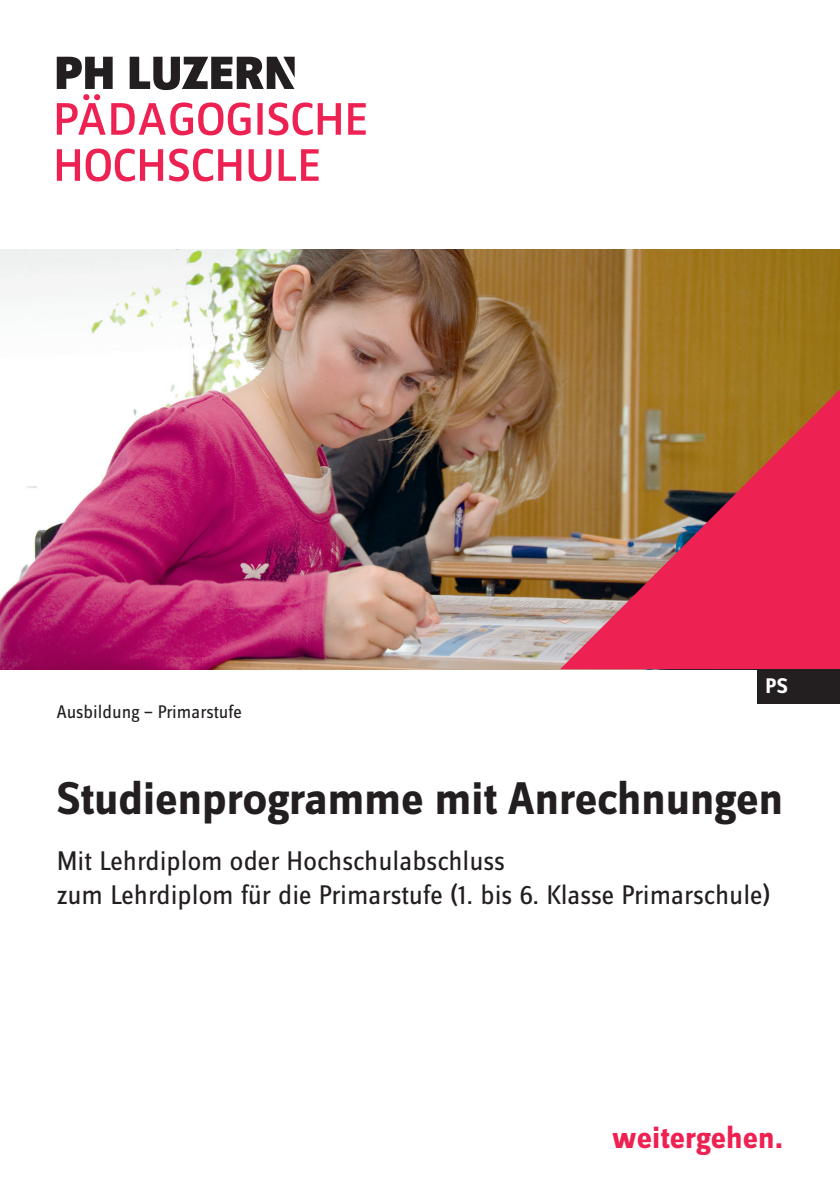
<style>
.page{position:relative;width:840px;height:1191px;background:#fff}
.page>*{position:absolute;margin:0;border:0;box-sizing:border-box;transform-origin:0 0}
.t1{font:700 47.6px "Zine Sans Dis OT";color:#231f20}
.t2{font:700 32px "Zine Sans Dis OT";color:#ed2152}
.t3{font:28px/34px "Zine Sans Dis OT";color:#231f20}
.t4{font:700 22px "Zine Sans Dis OT";color:#fff}
.t5{font:19px "Zine Sans Dis OT";color:#231f20}
</style>
<div class="page">
<img style="left:0;top:249px;width:839px;height:420px">
<svg style="left:559px;top:389px;width:280px;height:280px;background:#c34f4c"></svg>
<svg style="left:57px;top:149px;width:23px;height:32px"></svg>
<svg style="left:86px;top:149px;width:77px;height:32px"></svg>
<svg style="left:169px;top:149px;width:72px;height:32px"></svg>
<svg style="left:248px;top:149px;width:23px;height:32px"></svg>
<svg style="left:278px;top:149px;width:40px;height:32px"></svg>
<svg style="left:57px;top:57px;width:308px;height:78px"></svg>
<div style="left:757px;top:669px;width:82px;height:34px;background:#231f20"></div>
<p class="t5" style="left:57px;top:702px;width:186px">Ausbildung — Primarstufe</p>
<p class="t4" style="left:765px;top:674px;width:24px">PS</p>
<h1 class="t1" style="left:57px;top:774px;width:727px">Studienprogramme mit Anrechnungen</h1>
<p class="t3" style="left:57px;top:845px;width:714px">Mit Lehrdiplom oder Hochschulabschluss<br>zum Lehrdiplom für die Primarstufe (1. bis 6. Klasse Primarschule)</p>
<p class="t2" style="left:612px;top:1120px;width:172px">weitergehen.</p>
</div>
